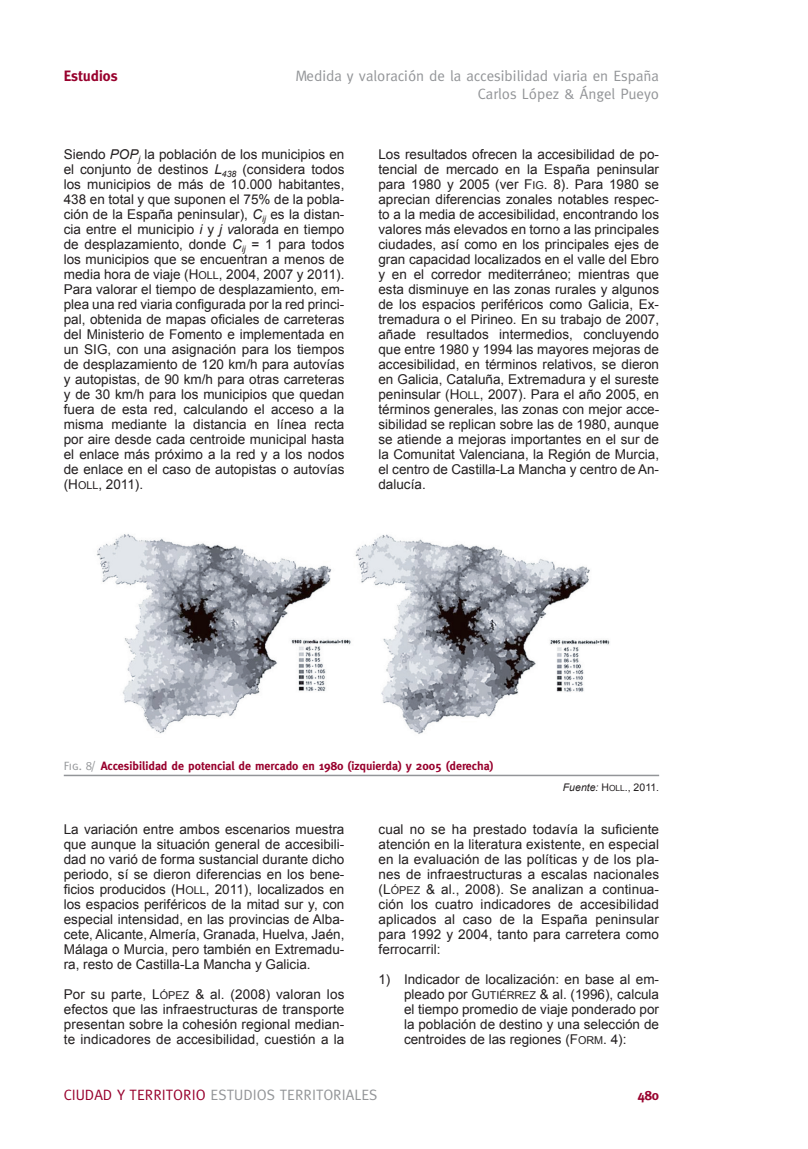
<style>
.page{position:relative;width:808px;height:1149px;background:#fff}
.page>*{position:absolute;margin:0;border:0;box-sizing:border-box;transform-origin:0 0}
.t1{font:15px/18px "Meta";color:#939598;text-align:right}
.t2{font:700 15px "Meta";color:#98012d}
.t3{font:13.5px/15px "Arial";color:#231f20;text-align:justify}
.t4{font:700 13.5px "Meta";color:#98012d}
.t5{font:700 12px "Meta";color:#98012d}
.t6{font:italic 10.5px "Arial";color:#231f20}
.s1{font-style:italic}
.s2{font-family:"Arial MT SC800"}
.s3{font-family:"Arial MT SC800";font-size:10.8px}
.s4{font-family:"Meta Caps";font-weight:400;color:#939598}
.s5{font-family:"Arial MT SC800";font-style:normal}
.s6{font-family:"Arial MT SC800";font-style:normal;font-size:8.4px}
.s7{font-style:normal}
.s8{color:#98012d}
</style>
<div class="page">
<img style="left:96px;top:534px;width:514px;height:200px">
<hr style="left:64px;top:774px;width:595px;height:2px;background:#939598">
<p class="t2" style="left:64px;top:67px;width:55px">Estudios</p>
<p class="t1" style="left:295px;top:66px;width:365px">Medida y valoración de la accesibilidad viaria en España<br>Carlos López &amp; Ángel Pueyo</p>
<p class="t3" style="left:64px;top:146px;width:282px">Siendo <span class="s1">POP</span><sub>j</sub> la población de los municipios en el conjunto de destinos <span class="s1">L</span><sub>438</sub> (considera todos los municipios de más de 10.000 habitantes, 438 en total y que suponen el 75% de la pobla&shy;ción de la España peninsular), <span class="s1">C</span><sub>ij</sub> es la distan&shy;cia entre el municipio <span class="s1">i</span> y <span class="s1">j v</span>alorada en tiempo de desplazamiento, donde <span class="s1">C</span><sub>ij</sub> = 1 para todos los municipios que se encuentran a menos de media hora de viaje (<span class="s2">H</span> <span class="s3">OLL</span>, 2004, 2007 y 2011).<br>Para valorar el tiempo de desplazamiento, em&shy;plea una red viaria configurada por la red princi&shy;pal, obtenida de mapas oficiales de carreteras del Ministerio de Fomento e implementada en un SIG, con una asignación para los tiempos de desplazamiento de 120 km/h para autovías y autopistas, de 90 km/h para otras carreteras y de 30 km/h para los municipios que quedan fuera de esta red, calculando el acceso a la misma mediante la distancia en línea recta por aire desde cada centroide municipal hasta el enlace más próximo a la red y a los nodos de enlace en el caso de autopistas o autovías (<span class="s2">H</span><span class="s3">OLL</span>, 2011).</p>
<p class="t3" style="left:378px;top:146px;width:282px">Los resultados ofrecen la accesibilidad de po&shy;tencial de mercado en la España peninsular para 1980 y 2005 (ver <span class="s2">F</span><span class="s3">IG</span>. 8). Para 1980 se aprecian diferencias zonales notables respec&shy;to a la media de accesibilidad, encontrando los valores más elevados en torno a las principales ciudades, así como en los principales ejes de gran capacidad localizados en el valle del Ebro y en el corredor mediterráneo; mientras que esta disminuye en las zonas rurales y algunos de los espacios periféricos como Galicia, Ex&shy;tremadura o el Pirineo. En su trabajo de 2007, añade resultados intermedios, concluyendo que entre 1980 y 1994 las mayores mejoras de accesibilidad, en términos relativos, se dieron en Galicia, Cataluña, Extremadura y el sureste peninsular (<span class="s2">H</span> <span class="s3">OLL</span>, 2007). Para el año 2005, en términos generales, las zonas con mejor acce&shy;sibilidad se replican sobre las de 1980, aunque se atiende a mejoras importantes en el sur de la Comunitat Valenciana, la Región de Murcia, el centro de Castilla-La Mancha y centro de An&shy;dalucía.</p>
<p class="t5" style="left:64px;top:759px;width:431px"><span class="s4">Fig. 8/</span> Accesibilidad de potencial de mercado en 1980 (izquierda) y 2005 (derecha)</p>
<p class="t6" style="left:563px;top:779px;width:98px">Fuente: <span class="s5">H</span> <span class="s6">OLL</span><span class="s7">., 2011.</span></p>
<p class="t3" style="left:64px;top:821px;width:282px">La variación entre ambos escenarios muestra que aunque la situación general de accesibili&shy;dad no varió de forma sustancial durante dicho periodo, sí se dieron diferencias en los bene&shy;ficios producidos (<span class="s2">H</span> <span class="s3">OLL</span>, 2011), localizados en los espacios periféricos de la mitad sur y, con especial intensidad, en las provincias de Alba&shy;cete, Alicante, Almería, Granada, Huelva, Jaén, Málaga o Murcia, pero también en Extremadu&shy;ra, resto de Castilla-La Mancha y Galicia.</p>
<p class="t3" style="left:64px;top:986px;width:282px">Por su parte, <span class="s2">L</span><span class="s3">ÓPEZ</span> <span class="s2">&amp;</span> al<span class="s2">.</span> (2008) valoran los efectos que las infraestructuras de transporte presentan sobre la cohesión regional median&shy;te indicadores de accesibilidad, cuestión a la</p>
<p class="t3" style="left:378px;top:821px;width:282px">cual no se ha prestado todavía la suficiente atención en la literatura existente, en especial en la evaluación de las políticas y de los pla&shy;nes de infraestructuras a escalas nacionales (<span class="s2">L</span><span class="s3">ÓPEZ</span> <span class="s2">&amp;</span> al<span class="s2">.,</span> 2008). Se analizan a continua&shy;ción los cuatro indicadores de accesibilidad aplicados al caso de la España peninsular para 1992 y 2004, tanto para carretera como ferrocarril:</p>
<p class="t3" style="left:404px;top:971px;width:257px;text-indent:-26px">1) Indicador de localización: en base al em&shy;pleado por <span class="s2">G</span><span class="s3">UTIÉRREZ</span> <span class="s2">&amp;</span> al<span class="s2">.</span> (1996), calcula el tiempo promedio de viaje ponderado por la población de destino y una selección de centroides de las regiones (<span class="s2">F</span><span class="s3">ORM</span>. 4):</p>
<p class="t1" style="left:64px;top:1084px;width:315px"><span class="s8">CIUDAD Y TERRITORIO</span> ESTUDIOS TERRITORIALES</p>
<p class="t4" style="left:637px;top:1086px;width:23px">480</p>
</div>
